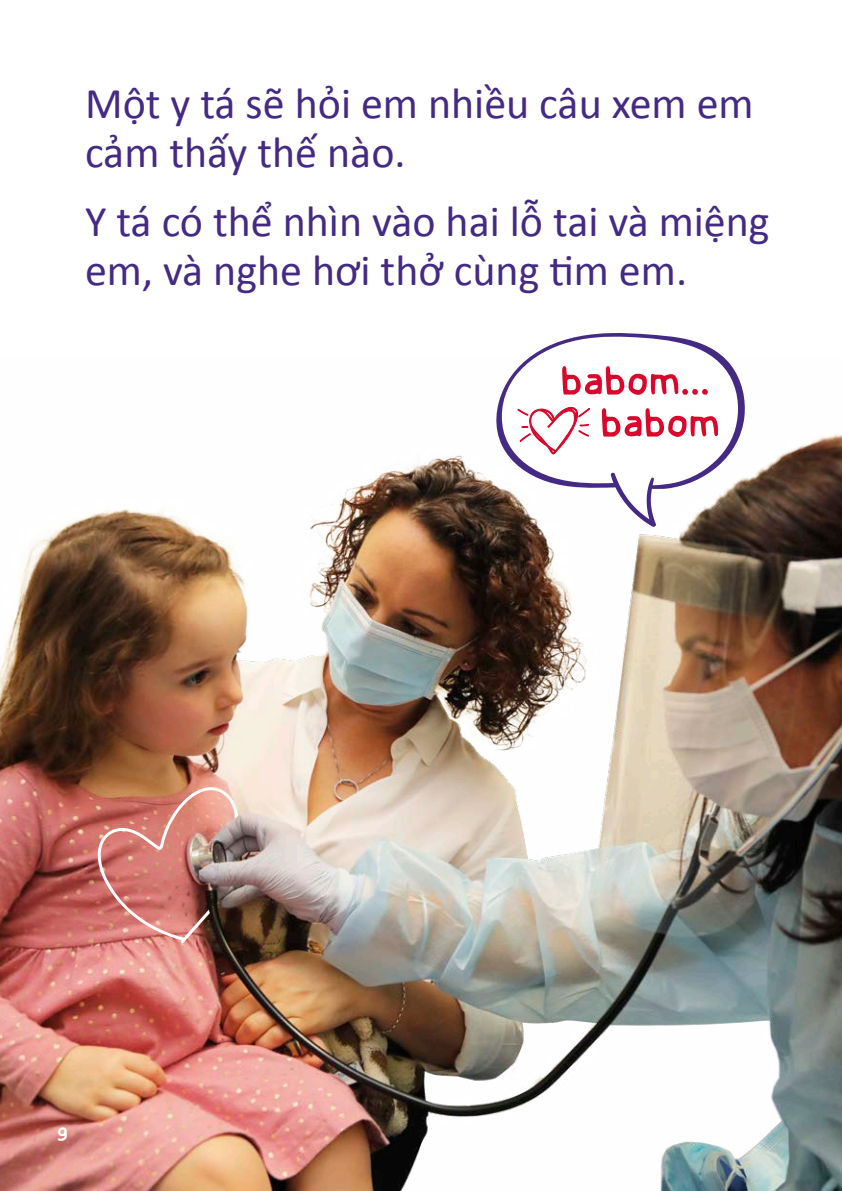
<style>
.page{position:relative;width:842px;height:1191px;background:#fff}
.page>*{position:absolute;margin:0;border:0;box-sizing:border-box;transform-origin:0 0}
.t1{font:50px/42px "Little Bird";color:#da062c;text-align:right}
.t2{font:44px/48.8px "Calibri";color:#442a85}
.t3{font:25px "Little Bird";color:#fff}
</style>
<div class="page">
<img style="left:0;top:433px;width:842px;height:758px">
<img style="left:98px;top:784px;width:140px;height:159px">
<svg style="left:493px;top:333px;width:253px;height:194px"></svg>
<svg style="left:499px;top:336px;width:241px;height:183px"></svg>
<svg style="left:516px;top:406px;width:75px;height:50px"></svg>
<p class="t2" style="left:85px;top:78px;width:670px">Một y tá sẽ hỏi em nhiều câu xem em cảm thấy thế nào.</p>
<p class="t2" style="left:85px;top:196px;width:686px">Y tá có thể nhìn vào hai lỗ tai và miệng em, và nghe hơi thở cùng tim em.</p>
<p class="t1" style="left:560px;top:364px;width:161px">babom... babom</p>
<p class="t3" style="left:57px;top:1125px;width:13px">9</p>
</div>
